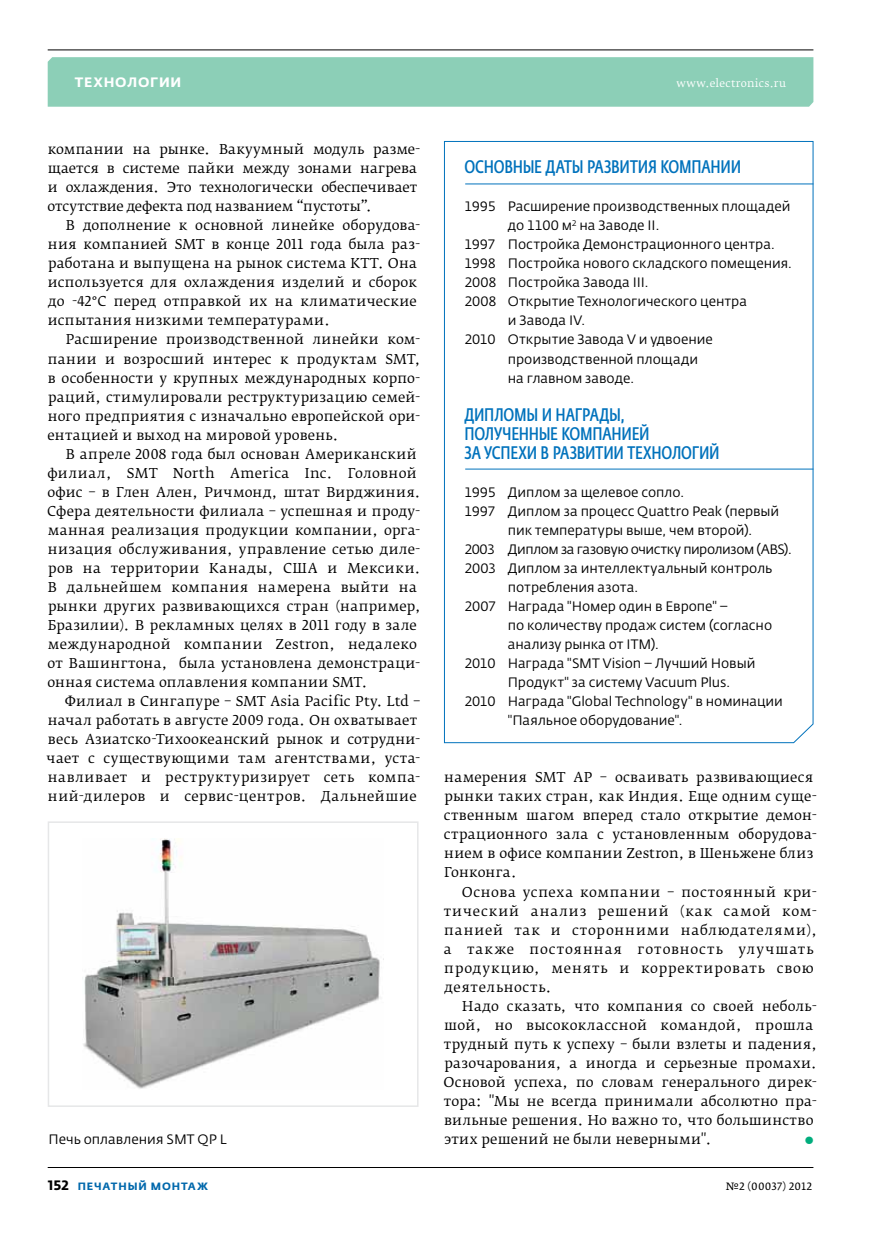
<style>
.page{position:relative;width:881px;height:1234px;background:#fff}
.page>*{position:absolute;margin:0;border:0;box-sizing:border-box;transform-origin:0 0}
.t1{font:600 18px/19px "Fedra Sans Cond Pro";letter-spacing:-.015em;color:#0072bc}
.t2{font:13.5px/19px "Fedra Serif B Pro";letter-spacing:.02em;color:#000}
.t3{font:13.5px "Fedra Sans Alt Pro";letter-spacing:-.005em;color:#000}
.t4{font:13.5px/19px "Fedra Serif B Pro";letter-spacing:.06em;color:#000}
.t5{font:13.5px/19px "Fedra Serif B Pro";color:#000}
.t6{font:13.5px "Fedra Sans Alt Pro";letter-spacing:-.035em;color:#000}
.t7{font:13.5px "Fedra Sans Pro";color:#000}
.t8{font:700 13.5px "Fedra Sans Alt Pro";letter-spacing:.055em;color:#fff}
.t9{font:13.5px "Fedra Serif B Pro";color:#00ad7d}
.t10{font:10.5px "Fedra Serif B Pro";letter-spacing:.03em;color:#fff}
.t11{font:700 10.5px "Fedra Sans Alt Pro";letter-spacing:.085em;color:#0068ac}
.t12{font:10.5px "Fedra Serif A Pro";letter-spacing:.03em;color:#000}
.s1{font-family:"Fedra Sans Pro";font-size:13.5px;color:#000}
</style>
<div class="page">
<div style="left:48px;top:57px;width:765px;height:50px;background:#8ccfb7"></div>
<hr style="left:48px;top:49px;width:765px;height:1px;background:#000">
<hr style="left:48px;top:1166px;width:765px;height:1px;background:#000">
<svg style="left:443px;top:141px;width:370px;height:602px"></svg>
<hr style="left:465px;top:183px;width:348px;height:1px;background:#0072bc">
<hr style="left:465px;top:468px;width:348px;height:1px;background:#0072bc">
<img style="left:83px;top:838px;width:297px;height:251px">
<div style="left:48px;top:821px;width:370px;height:285px;border:2px solid #e6e7e8"></div>
<p class="t8" style="left:75px;top:74px;width:108px">Технологии</p>
<p class="t10" style="left:676px;top:77px;width:111px">www.electronics.ru</p>
<p class="t5" style="left:47px;top:140px;width:374px">компании на рынке. Вакуумный модуль разме&shy;щается в системе пайки между зонами нагрева и охлаждения. Это технологически обеспечивает отсутствие дефекта под названием “пустоты”.</p>
<p class="t2" style="left:48px;top:216px;width:374px;text-indent:18px">В дополнение к основной линейке оборудова&shy;ния компанией SMT в конце 2011 года была раз&shy;работана и выпущена на рынок система KTT. Она используется для охлаждения изделий и сборок до -42°C перед отправкой их на климатические испытания низкими температурами.</p>
<p class="t2" style="left:47px;top:330px;width:374px;text-align:justify;text-indent:18px">Расширение производственной линейки ком&shy;пании и возросший интерес к продуктам SMT, в особенности у крупных международных корпо&shy;раций, стимулировали реструктуризацию семей&shy;ного предприятия с изначально европейской ори&shy;ентацией и выход на мировой уровень.</p>
<p class="t2" style="left:47px;top:444px;width:374px;text-indent:19px">В апреле 2008 года был основан Американский филиал, SMT North America Inc. Головной офис – в Глен Ален, Ричмонд, штат Вирджиния.<br>Сфера деятельности филиала – успешная и проду&shy;манная реализация продукции компании, орга&shy;низация обслуживания, управление сетью диле&shy;ров на территории Канады, США и Мексики.<br>В дальнейшем компания намерена выйти на рынки других развивающихся стран (например, Бразилии). В рекламных целях в 2011 году в зале международной компании Zestron, недалеко от Вашингтона, была установлена демонстраци&shy;онная система оплавления компании SMT.</p>
<p class="t2" style="left:47px;top:691px;width:375px;text-indent:19px">Филиал в Сингапуре – SMT Asia Pacific Pty. Ltd – начал работать в августе 2009 года. Он охватывает весь Азиатско-Тихоокеанский рынок и сотрудни&shy;чает с существующими там агентствами, уста&shy;навливает и реструктуризирует сеть компа&shy;ний-дилеров и сервис-центров. Дальнейшие</p>
<p class="t7" style="left:48px;top:1130px;width:179px">Печь оплавления SMT QP L</p>
<h1 class="t1" style="left:464px;top:158px;width:278px">Основные даты развития компании</h1>
<p class="t3" style="left:464px;top:198px;width:327px">1995 Расширение производственных площадей</p>
<p class="t3" style="left:507px;top:217px;width:153px">до 1100 м<sup>2</sup> на Заводе II.</p>
<p class="t3" style="left:464px;top:236px;width:312px">1997 Постройка Демонстрационного центра.</p>
<p class="t3" style="left:464px;top:255px;width:329px">1998 Постройка нового складского помещения.</p>
<p class="t3" style="left:464px;top:274px;width:186px">2008 Постройка Завода III.</p>
<p class="t3" style="left:464px;top:293px;width:284px">2008 Открытие Технологического центра</p>
<p class="t3" style="left:507px;top:312px;width:79px">и Завода IV.</p>
<p class="t3" style="left:464px;top:331px;width:250px">2010 Открытие Завода V и удвоение</p>
<p class="t3" style="left:507px;top:350px;width:191px">производственной площади</p>
<p class="t3" style="left:507px;top:369px;width:128px">на главном заводе.</p>
<h1 class="t1" style="left:464px;top:405px;width:257px">Дипломы и награды, полученные компанией<br>за успехи в развитии технологий</h1>
<p class="t3" style="left:464px;top:483px;width:221px">1995 Диплом за щелевое сопло.</p>
<p class="t3" style="left:464px;top:502px;width:316px">1997 Диплом за процесс Quattro Peak (первый</p>
<p class="t3" style="left:507px;top:521px;width:246px">пик температуры выше, чем второй).</p>
<p class="t6" style="left:464px;top:540px;width:329px">2003 Диплом за газовую очистку пиролизом (ABS).</p>
<p class="t3" style="left:464px;top:559px;width:309px">2003 Диплом за интеллектуальный контроль</p>
<p class="t3" style="left:507px;top:578px;width:132px">потребления азота.</p>
<p class="t3" style="left:464px;top:597px;width:265px">2007 Награда "Номер один в Европе" –</p>
<p class="t3" style="left:507px;top:616px;width:266px">по количеству продаж систем (согласно</p>
<p class="t3" style="left:507px;top:635px;width:153px">анализу рынка от ITM).</p>
<p class="t3" style="left:464px;top:654px;width:292px">2010 Награда "SMT Vision – Лучший Новый</p>
<p class="t3" style="left:507px;top:673px;width:224px">Продукт" за систему Vacuum Plus.</p>
<p class="t3" style="left:464px;top:692px;width:320px">2010 Награда "Global Technology" в номинации</p>
<p class="t3" style="left:507px;top:711px;width:176px">"Паяльное оборудование".</p>
<p class="t2" style="left:443px;top:767px;width:374px">намерения SMT AP – осваивать развивающиеся рынки таких стран, как Индия. Еще одним суще&shy;ственным шагом вперед стало открытие демон&shy;страционного зала с установленным оборудова&shy;нием в офисе компании Zestron, в Шеньжене близ Гонконга.</p>
<p class="t4" style="left:443px;top:882px;width:374px;text-indent:18px">Основа успеха компании – постоянный кри&shy;тический анализ решений (как самой ком&shy;панией так и сторонними наблюдателями), а также постоянная готовность улучшать продукцию, менять и корректировать свою деятельность.</p>
<p class="t2" style="left:443px;top:996px;width:375px;text-indent:19px">Надо сказать, что компания со своей неболь&shy;шой, но высококлассной командой, прошла трудный путь к успеху – были взлеты и падения, разочарования, а иногда и серьезные промахи.<br>Основой успеха, по словам генерального дирек&shy;тора: "Мы не всегда принимали абсолютно пра&shy;вильные решения. Но важно то, что большинство этих решений не были неверными".</p>
<p class="t9" style="left:803px;top:1130px;width:12px">●</p>
<p class="t11" style="left:48px;top:1179px;width:162px"><span class="s1">152</span> печатный монтаж</p>
<p class="t12" style="left:725px;top:1179px;width:88px">№2 (00037) 2012</p>
</div>
